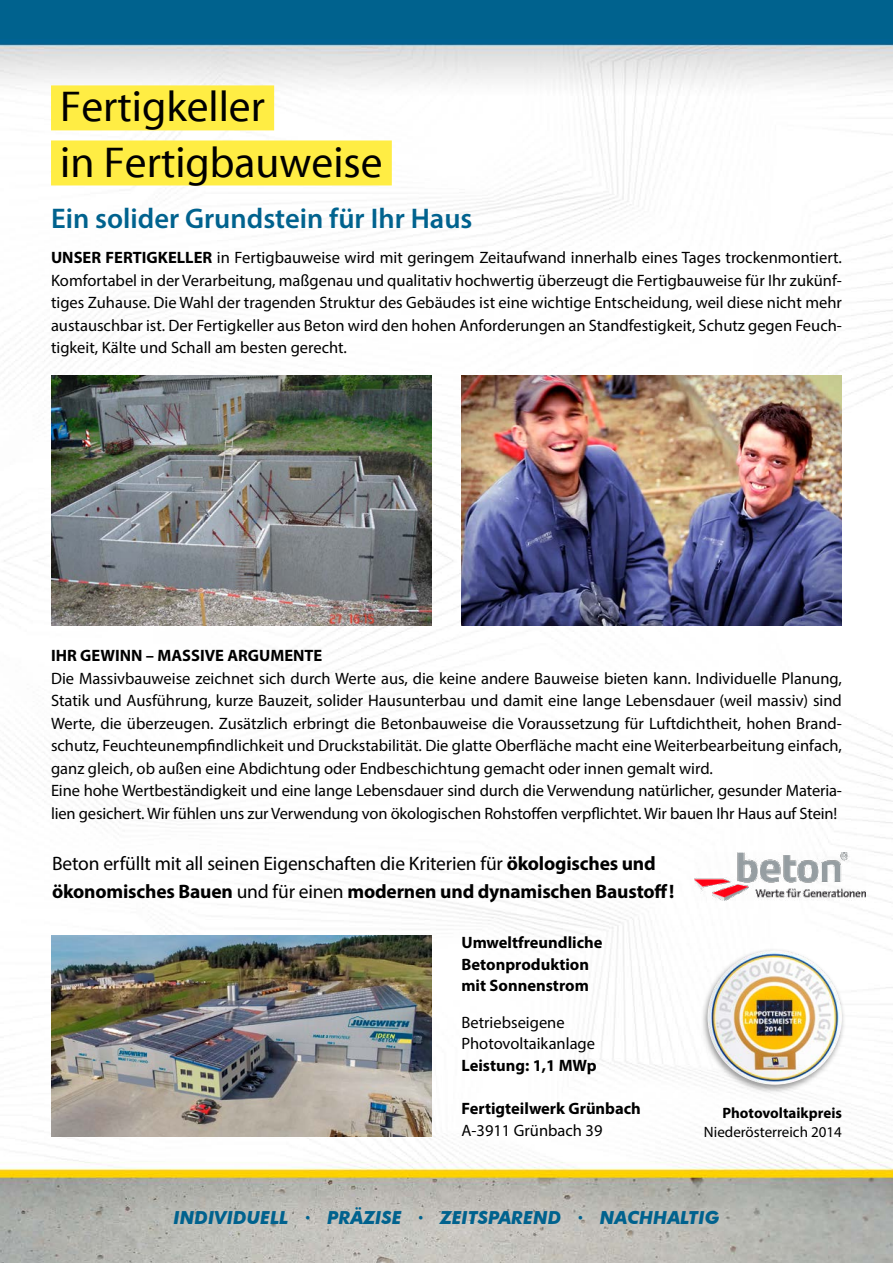
<style>
.page{position:relative;width:893px;height:1263px;background:#fff}
.page>*{position:absolute;margin:0;border:0;box-sizing:border-box;transform-origin:0 0}
.t1{font:43.5px/55.1px "Myriad";color:#000}
.t2{font:600 28.5px "Myriad Pro";color:#00628e}
.t3{font:19.5px/28px "Myriad Pro";letter-spacing:-.01em;color:#000}
.t4{font:italic 700 18px "Futura BT";color:#00628e}
.t5{font:16.5px/22.5px "Myriad Pro";color:#000}
.t6{font:700 16.5px/21.6px "Myriad Pro";color:#000}
.t7{font:15px "Myriad Pro";color:#000}
.t8{font:700 15px "Myriad Pro";color:#000}
.s1{font-weight:700}
</style>
<div class="page">
<img style="left:0;top:38px;width:893px;height:1225px">
<img style="left:51px;top:375px;width:381px;height:251px">
<div style="left:51px;top:85px;width:223px;height:45px;background:#ffed44"></div>
<div style="left:51px;top:140px;width:341px;height:45px;background:#ffed44"></div>
<div style="left:0;top:0;width:893px;height:38px;background:#00628e"></div>
<img style="left:694px;top:853px;width:172px;height:48px">
<img style="left:51px;top:936px;width:381px;height:201px">
<div style="left:700px;top:947px;width:146px;height:147px;background:#000;opacity:.4"></div>
<img style="left:708px;top:950px;width:134px;height:135px;border-radius:67px">
<img style="left:461px;top:375px;width:381px;height:251px">
<h1 class="t1" style="left:60px;top:81px;width:324px">Fertigkeller<br>in Fertigbauweise</h1>
<h2 class="t2" style="left:51px;top:200px;width:423px">Ein solider Grundstein für Ihr Haus</h2>
<p class="t5" style="left:51px;top:246px;width:792px;text-align:justify"><span class="s1">UNSER FERTIGKELLER</span> in Fertigbauweise wird mit geringem Zeitaufwand innerhalb eines Tages trockenmontiert.<br>Komfortabel in der Verarbeitung, maßgenau und qualitativ hochwertig überzeugt die Fertigbauweise für Ihr zukünf&shy;tiges Zuhause. Die Wahl der tragenden Struktur des Gebäudes ist eine wichtige Entscheidung, weil diese nicht mehr austauschbar ist. Der Fertigkeller aus Beton wird den hohen Anforderungen an Standfestigkeit, Schutz gegen Feuch&shy;tigkeit, Kälte und Schall am besten gerecht.</p>
<p class="t6" style="left:51px;top:644px;width:273px">IHR GEWINN – MASSIVE ARGUMENTE</p>
<p class="t5" style="left:51px;top:666px;width:792px">Die Massivbauweise zeichnet sich durch Werte aus, die keine andere Bauweise bieten kann. Individuelle Planung, Statik und Ausführung, kurze Bauzeit, solider Hausunterbau und damit eine lange Lebensdauer (weil massiv) sind Werte, die überzeugen. Zusätzlich erbringt die Betonbauweise die Voraussetzung für Luftdichtheit, hohen Brand&shy;schutz, Feuchteunempfindlichkeit und Druckstabilität. Die glatte Oberfläche macht eine Weiterbearbeitung einfach, ganz gleich, ob außen eine Abdichtung oder Endbeschichtung gemacht oder innen gemalt wird.<br>Eine hohe Wertbeständigkeit und eine lange Lebensdauer sind durch die Verwendung natürlicher, gesunder Materia&shy;lien gesichert. Wir fühlen uns zur Verwendung von ökologischen Rohstoffen verpflichtet. Wir bauen Ihr Haus auf Stein!</p>
<p class="t3" style="left:52px;top:849px;width:624px">Beton erfüllt mit all seinen Eigenschaften die Kriterien für <span class="s1">ökologisches und ökonomisches Bauen</span> und für einen <span class="s1">modernen und dynamischen Baustoff!</span></p>
<p class="t6" style="left:461px;top:931px;width:143px">Umweltfreundliche<br>Betonproduktion mit Sonnenstrom</p>
<p class="t5" style="left:461px;top:1011px;width:135px;line-height:21.6px">Betriebseigene<br>Photovoltaikanlage</p>
<p class="t6" style="left:461px;top:1054px;width:137px">Leistung: 1,1 MWp</p>
<p class="t6" style="left:461px;top:1097px;width:181px">Fertigteilwerk Grünbach</p>
<p class="t5" style="left:461px;top:1118px;width:143px">A-3911 Grünbach 39</p>
<p class="t8" style="left:722px;top:1103px;width:121px">Photovoltaikpreis</p>
<p class="t7" style="left:704px;top:1122px;width:140px">Niederösterreich 2014</p>
<p class="t4" style="left:174px;top:1206px;width:547px">INDIVIDUELL · PRÄZISE · ZEITSPAREND · NACHHALTIG</p>
</div>
